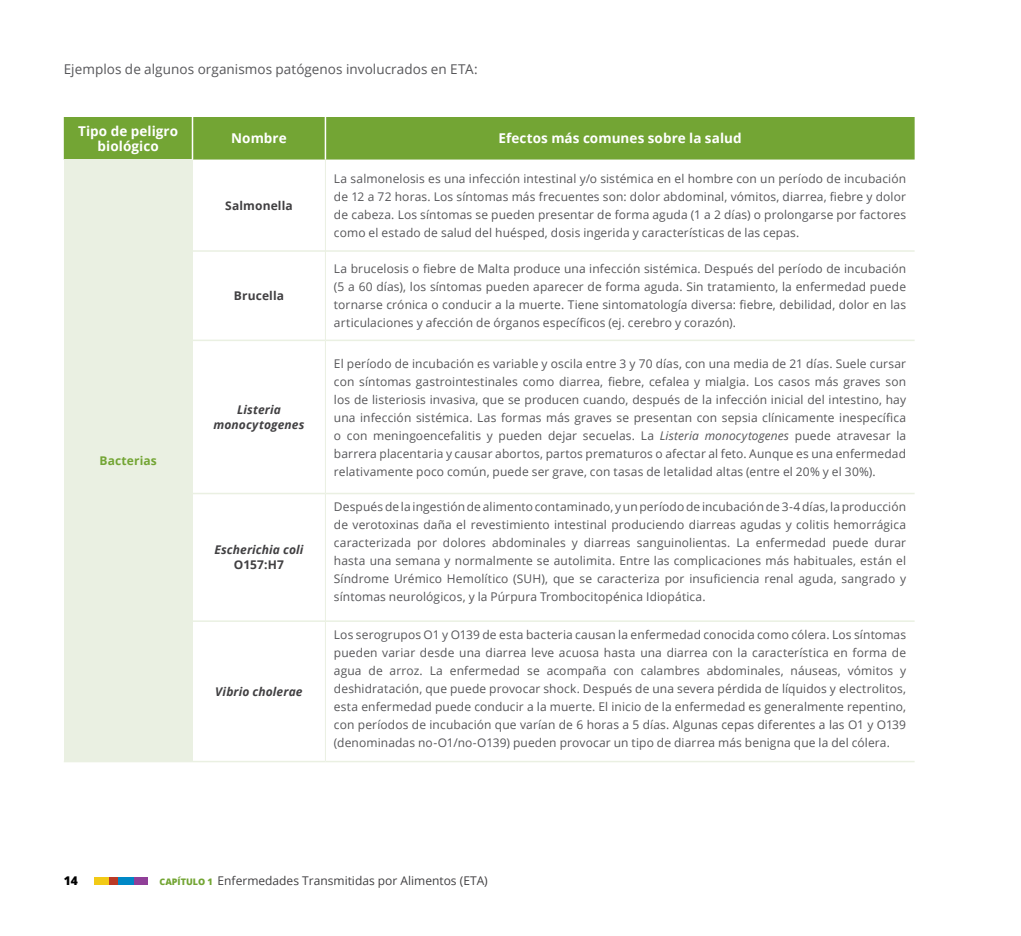
<style>
.page{position:relative;width:1021px;height:936px;background:#fff}
.page>*{position:absolute;margin:0;border:0;box-sizing:border-box;transform-origin:0 0}
.t1{font:700 13.5px/15px "Open Sans";letter-spacing:.005em;color:#fff;text-align:center}
.t2{font:13.5px "Open Sans";letter-spacing:.005em;color:#565659}
.t3{font:12px/18px "Open Sans";letter-spacing:.01em;color:#565659;text-align:justify}
.t4{font:12px "Open Sans";color:#414042}
.t5{font:italic 700 12px/15px "Open Sans";letter-spacing:.01em;color:#414042;text-align:center}
.t6{font:700 12px "Open Sans";letter-spacing:.01em;color:#414042}
.t7{font:700 12px "Open Sans";letter-spacing:.015em;color:#73a534}
.t8{font:800 12px "Open Sans";color:#000}
.s1{font-style:italic}
.s2{font-weight:800;font-size:9px;color:#73a534}
</style>
<div class="page">
<div style="left:133px;top:877px;width:15px;height:7px;background:#903f98"></div>
<div style="left:118px;top:877px;width:15px;height:7px;background:#0088c6"></div>
<div style="left:94px;top:877px;width:16px;height:7px;background:#f2ca16"></div>
<div style="left:110px;top:877px;width:8px;height:7px;background:#bb3a26"></div>
<div style="left:64px;top:117px;width:850px;height:42px;background:#73a534"></div>
<div style="left:64px;top:159px;width:128px;height:602px;background:#eaf0e2"></div>
<hr style="left:192px;top:117px;width:1px;height:42px;background:#fff">
<hr style="left:325px;top:117px;width:1px;height:42px;background:#fff">
<hr style="left:192px;top:250px;width:133px;height:2px;background:#eaf0e2">
<hr style="left:326px;top:250px;width:588px;height:2px;background:#eaf0e2">
<hr style="left:192px;top:339px;width:133px;height:2px;background:#eaf0e2">
<hr style="left:326px;top:339px;width:588px;height:2px;background:#eaf0e2">
<hr style="left:192px;top:492px;width:133px;height:2px;background:#eaf0e2">
<hr style="left:326px;top:492px;width:588px;height:2px;background:#eaf0e2">
<hr style="left:192px;top:620px;width:133px;height:2px;background:#eaf0e2">
<hr style="left:326px;top:620px;width:588px;height:2px;background:#eaf0e2">
<hr style="left:325px;top:159px;width:1px;height:92px;background:#eaf0e2">
<hr style="left:325px;top:251px;width:1px;height:89px;background:#eaf0e2">
<hr style="left:325px;top:340px;width:1px;height:153px;background:#eaf0e2">
<hr style="left:325px;top:493px;width:1px;height:128px;background:#eaf0e2">
<hr style="left:325px;top:621px;width:1px;height:139px;background:#eaf0e2">
<hr style="left:64px;top:760px;width:128px;height:2px;background:#eaf0e2">
<hr style="left:192px;top:760px;width:133px;height:2px;background:#eaf0e2">
<hr style="left:325px;top:760px;width:589px;height:2px;background:#eaf0e2">
<p class="t2" style="left:64px;top:60px;width:415px">Ejemplos de algunos organismos patógenos involucrados en ETA:</p>
<p class="t1" style="left:78px;top:123px;width:102px">Tipo de peligro biológico</p>
<p class="t1" style="left:231px;top:131px;width:57px">Nombre</p>
<p class="t1" style="left:498px;top:131px;width:245px">Efectos más comunes sobre la salud</p>
<p class="t7" style="left:99px;top:452px;width:59px">Bacterias</p>
<p class="t6" style="left:225px;top:197px;width:69px">Salmonella</p>
<p class="t6" style="left:234px;top:287px;width:52px">Brucella</p>
<p class="t5" style="left:213px;top:402px;width:92px">Listeria monocytogenes</p>
<p class="t5" style="left:214px;top:542px;width:90px">Escherichia coli</p>
<p class="t6" style="left:234px;top:556px;width:52px">O157:H7</p>
<p class="t5" style="left:215px;top:683px;width:89px">Vibrio cholerae</p>
<p class="t3" style="left:334px;top:169px;width:573px">La salmonelosis es una infección intestinal y/o sistémica en el hombre con un período de incubación de 12 a 72 horas. Los síntomas más frecuentes son: dolor abdominal, vómitos, diarrea, fiebre y dolor de cabeza. Los síntomas se pueden presentar de forma aguda (1 a 2 días) o prolongarse por factores como el estado de salud del huésped, dosis ingerida y características de las cepas.</p>
<p class="t3" style="left:334px;top:259px;width:573px">La brucelosis o fiebre de Malta produce una infección sistémica. Después del período de incubación (5 a 60 días), los síntomas pueden aparecer de forma aguda. Sin tratamiento, la enfermedad puede tornarse crónica o conducir a la muerte. Tiene sintomatología diversa: fiebre, debilidad, dolor en las articulaciones y afección de órganos específicos (ej. cerebro y corazón).</p>
<p class="t3" style="left:334px;top:354px;width:573px">El período de incubación es variable y oscila entre 3 y 70 días, con una media de 21 días. Suele cursar con síntomas gastrointestinales como diarrea, fiebre, cefalea y mialgia. Los casos más graves son los de listeriosis invasiva, que se producen cuando, después de la infección inicial del intestino, hay una infección sistémica. Las formas más graves se presentan con sepsia clínicamente inespecífica o con meningoencefalitis y pueden dejar secuelas. La <span class="s1">Listeria monocytogenes</span> puede atravesar la barrera placentaria y causar abortos, partos prematuros o afectar al feto. Aunque es una enfermedad relativamente poco común, puede ser grave, con tasas de letalidad altas (entre el 20% y el 30%).</p>
<p class="t3" style="left:334px;top:497px;width:573px">Después de la ingestión de alimento contaminado, y un período de incubación de 3-4 días, la producción de verotoxinas daña el revestimiento intestinal produciendo diarreas agudas y colitis hemorrágica caracterizada por dolores abdominales y diarreas sanguinolientas. La enfermedad puede durar hasta una semana y normalmente se autolimita. Entre las complicaciones más habituales, están el Síndrome Urémico Hemolítico (SUH), que se caracteriza por insuficiencia renal aguda, sangrado y síntomas neurológicos, y la Púrpura Trombocitopénica Idiopática.</p>
<p class="t3" style="left:334px;top:625px;width:573px">Los serogrupos O1 y O139 de esta bacteria causan la enfermedad conocida como cólera. Los síntomas pueden variar desde una diarrea leve acuosa hasta una diarrea con la característica en forma de agua de arroz. La enfermedad se acompaña con calambres abdominales, náuseas, vómitos y deshidratación, que puede provocar shock. Después de una severa pérdida de líquidos y electrolitos, esta enfermedad puede conducir a la muerte. El inicio de la enfermedad es generalmente repentino, con períodos de incubación que varían de 6 horas a 5 días. Algunas cepas diferentes a las O1 y O139 (denominadas no-O1/no-O139) pueden provocar un tipo de diarrea más benigna que la del cólera.</p>
<p class="t8" style="left:64px;top:871px;width:16px">14</p>
<p class="t4" style="left:159px;top:872px;width:330px"><span class="s2">CAPÍTULO 1</span> Enfermedades Transmitidas por Alimentos (ETA)</p>
</div>
